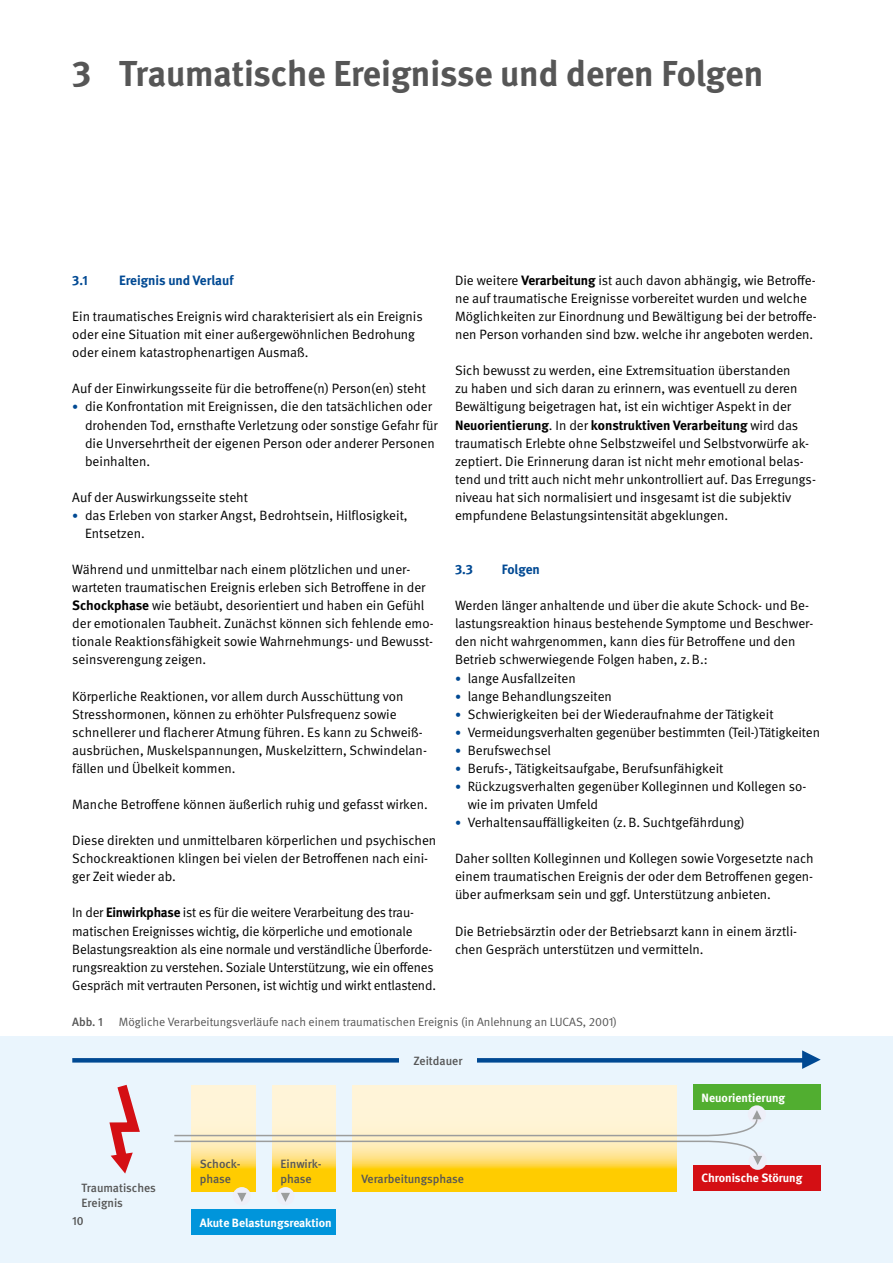
<style>
.page{position:relative;width:893px;height:1263px;background:#fff}
.page>*{position:absolute;margin:0;border:0;box-sizing:border-box;transform-origin:0 0}
.t1{font:700 36px "DGUV Meta";color:#565656}
.FT{font:13.5px/18.1px "DGUV Meta";color:#000}
.t2{font:700 13.5px "DGUV Meta";color:#004993}
.t3{font:12px "DGUV Meta";color:#565656}
.t4{font:500 12px/15px "DGUV Meta";color:#565656}
.t5{font:700 12px "DGUV Meta";color:#fff}
.s1{font-size:12px;color:#004993}
.s2{font-weight:700}
</style>
<div class="page">
<div style="left:0;top:1036px;width:893px;height:227px;background:#eaf5fd"></div>
<div style="left:693px;top:1084px;width:128px;height:26px;background:#51ae30"></div>
<svg style="left:191px;top:1085px;width:64px;height:107px;background:#fee06c"></svg>
<svg style="left:272px;top:1085px;width:64px;height:107px;background:#fee06c"></svg>
<svg style="left:353px;top:1085px;width:323px;height:107px;background:#ffdf6a"></svg>
<div style="left:191px;top:1209px;width:145px;height:26px;background:#0095db"></div>
<div style="left:233px;top:1187px;width:18px;height:18px;background:#eeeff8;border-radius:50%"></div>
<svg style="left:237px;top:1193px;width:9px;height:9px"></svg>
<div style="left:276px;top:1187px;width:18px;height:18px;background:#eeeff8;border-radius:50%"></div>
<svg style="left:281px;top:1193px;width:9px;height:9px"></svg>
<svg style="left:109px;top:1084px;width:31px;height:89px"></svg>
<div style="left:693px;top:1165px;width:128px;height:25px;background:#d40f14"></div>
<div style="left:749px;top:1152px;width:18px;height:18px;background:#eeeff8;border-radius:50%"></div>
<div style="left:748px;top:1105px;width:18px;height:18px;background:#eeeff8;border-radius:50%"></div>
<svg style="left:174px;top:1110px;width:588px;height:55px"></svg>
<svg style="left:802px;top:1050px;width:19px;height:19px"></svg>
<svg style="left:72px;top:1058px;width:732px;height:4px;background:#054c95"></svg>
<div style="left:399px;top:1056px;width:78px;height:9px;background:#eaf5fd"></div>
<h1 class="t1" style="left:72px;top:52px;width:692px">3 Traumatische Ereignisse und deren Folgen</h1>
<h2 class="t2" style="left:72px;top:272px;width:17px">3.1</h2>
<h2 class="t2" style="left:119px;top:272px;width:116px">Ereignis und Verlauf</h2>
<p class="FT" style="left:72px;top:308px;width:352px">Ein traumatisches Ereignis wird charakterisiert als ein Ereignis oder eine Situation mit einer außergewöhnlichen Bedrohung oder einem katastrophenartigen Ausmaß.</p>
<p class="FT" style="left:72px;top:380px;width:355px">Auf der Einwirkungsseite für die betroffene(n) Person(en) steht</p>
<p class="FT" style="left:85px;top:398px;width:354px;text-indent:-13px"><span class="s1">•</span> die Konfrontation mit Ereignissen, die den tatsächlichen oder drohenden Tod, ernsthafte Verletzung oder sonstige Gefahr für die Unversehrtheit der eigenen Person oder anderer Personen beinhalten.</p>
<p class="FT" style="left:72px;top:488px;width:177px">Auf der Auswirkungsseite steht</p>
<p class="FT" style="left:85px;top:506px;width:324px;text-indent:-13px"><span class="s1">•</span> das Erleben von starker Angst, Bedrohtsein, Hilflosigkeit,<br>Entsetzen.</p>
<p class="FT" style="left:72px;top:561px;width:363px">Während und unmittelbar nach einem plötzlichen und uner&shy;warteten traumatischen Ereignis erleben sich Betroffene in der <span class="s2">Schockphase</span> wie betäubt, desorientiert und haben ein Gefühl der emotionalen Taubheit. Zunächst können sich fehlende emo&shy;tionale Reaktionsfähigkeit sowie Wahrnehmungs- und Bewusst&shy;seinsverengung zeigen.</p>
<p class="FT" style="left:72px;top:687px;width:356px">Körperliche Reaktionen, vor allem durch Ausschüttung von Stresshormonen, können zu erhöhter Pulsfrequenz sowie schnellerer und flacherer Atmung führen. Es kann zu Schweiß&shy;ausbrüchen, Muskelspannungen, Muskelzittern, Schwindelan&shy;fällen und Übelkeit kommen.</p>
<p class="FT" style="left:72px;top:796px;width:357px">Manche Betroffene können äußerlich ruhig und gefasst wirken.</p>
<p class="FT" style="left:72px;top:832px;width:366px">Diese direkten und unmittelbaren körperlichen und psychischen<br>Schockreaktionen klingen bei vielen der Betroffenen nach eini&shy;ger Zeit wieder ab.</p>
<p class="FT" style="left:72px;top:904px;width:365px">In der <span class="s2">Einwirkphase</span> ist es für die weitere Verarbeitung des trau&shy;matischen Ereignisses wichtig, die körperliche und emotionale Belastungsreaktion als eine normale und verständliche Überforde&shy;rungsreaktion zu verstehen. Soziale Unterstützung, wie ein offenes Gespräch mit vertrauten Personen, ist wichtig und wirkt entlastend.</p>
<p class="FT" style="left:455px;top:271px;width:363px">Die weitere <span class="s2">Verarbeitung</span> ist auch davon abhängig, wie Betroffe&shy;ne auf traumatische Ereignisse vorbereitet wurden und welche Möglichkeiten zur Einordnung und Bewältigung bei der betroffe&shy;nen Person vorhanden sind bzw. welche ihr angeboten werden.</p>
<p class="FT" style="left:455px;top:362px;width:362px">Sich bewusst zu werden, eine Extremsituation überstanden<br>zu haben und sich daran zu erinnern, was eventuell zu deren Bewältigung beigetragen hat, ist ein wichtiger Aspekt in der <span class="s2">Neuorientierung</span>. In der <span class="s2">konstruktiven Verarbeitung</span> wird das traumatisch Erlebte ohne Selbstzweifel und Selbstvorwürfe ak&shy;zeptiert. Die Erinnerung daran ist nicht mehr emotional belas&shy;tend und tritt auch nicht mehr unkontrolliert auf. Das Erregungs&shy;niveau hat sich normalisiert und insgesamt ist die subjektiv empfundene Belastungsintensität abgeklungen.</p>
<h2 class="t2" style="left:455px;top:561px;width:19px">3.3</h2>
<h2 class="t2" style="left:502px;top:561px;width:40px">Folgen</h2>
<p class="FT" style="left:455px;top:597px;width:360px">Werden länger anhaltende und über die akute Schock- und Be&shy;lastungsreaktion hinaus bestehende Symptome und Beschwer&shy;den nicht wahrgenommen, kann dies für Betroffene und den Betrieb schwerwiegende Folgen haben, z.B.:</p>
<p class="FT" style="left:455px;top:669px;width:122px"><span class="s1">•</span> lange Ausfallzeiten</p>
<p class="FT" style="left:455px;top:687px;width:158px"><span class="s1">•</span> lange Behandlungszeiten</p>
<p class="FT" style="left:455px;top:705px;width:320px"><span class="s1">•</span> Schwierigkeiten bei der Wiederaufnahme der Tätigkeit</p>
<p class="FT" style="left:455px;top:723px;width:367px"><span class="s1">•</span> Vermeidungsverhalten gegenüber bestimmten (Teil-)Tätigkeiten</p>
<p class="FT" style="left:455px;top:741px;width:98px"><span class="s1">•</span> Berufswechsel</p>
<p class="FT" style="left:455px;top:759px;width:270px"><span class="s1">•</span> Berufs-, Tätigkeitsaufgabe, Berufsunfähigkeit</p>
<p class="FT" style="left:468px;top:777px;width:340px;text-indent:-13px"><span class="s1">•</span> Rückzugsverhalten gegenüber Kolleginnen und Kollegen so&shy;wie im privaten Umfeld</p>
<p class="FT" style="left:455px;top:814px;width:291px"><span class="s1">•</span> Verhaltensauffälligkeiten (z.B. Suchtgefährdung)</p>
<p class="FT" style="left:455px;top:850px;width:360px;text-align:justify">Daher sollten Kolleginnen und Kollegen sowie Vorgesetzte nach einem traumatischen Ereignis der oder dem Betroffenen gegen&shy;über aufmerksam sein und ggf. Unterstützung anbieten.</p>
<p class="FT" style="left:455px;top:922px;width:344px">Die Betriebsärztin oder der Betriebsarzt kann in einem ärztli&shy;chen Gespräch unterstützen und vermitteln.</p>
<p class="t4" style="left:72px;top:1015px;width:32px">Abb. 1</p>
<p class="t3" style="left:119px;top:1015px;width:500px">Mögliche Verarbeitungsverläufe nach einem traumatischen Ereignis (in Anlehnung an LUCAS, 2001)</p>
<p class="t4" style="left:82px;top:1181px;width:76px">Traumatisches<br>Ereignis</p>
<p class="t4" style="left:72px;top:1213px;width:13px">10</p>
<p class="t4" style="left:414px;top:1053px;width:50px">Zeitdauer</p>
<p class="t4" style="left:200px;top:1157px;width:42px">Schock&shy;phase</p>
<p class="t4" style="left:281px;top:1157px;width:42px">Einwirk&shy;phase</p>
<p class="t5" style="left:200px;top:1215px;width:133px">Akute Belastungsreaktion</p>
<p class="t4" style="left:361px;top:1172px;width:104px">Verarbeitungsphase</p>
<p class="t5" style="left:702px;top:1090px;width:85px">Neuorientierung</p>
<p class="t5" style="left:702px;top:1171px;width:102px">Chronische Störung</p>
</div>
